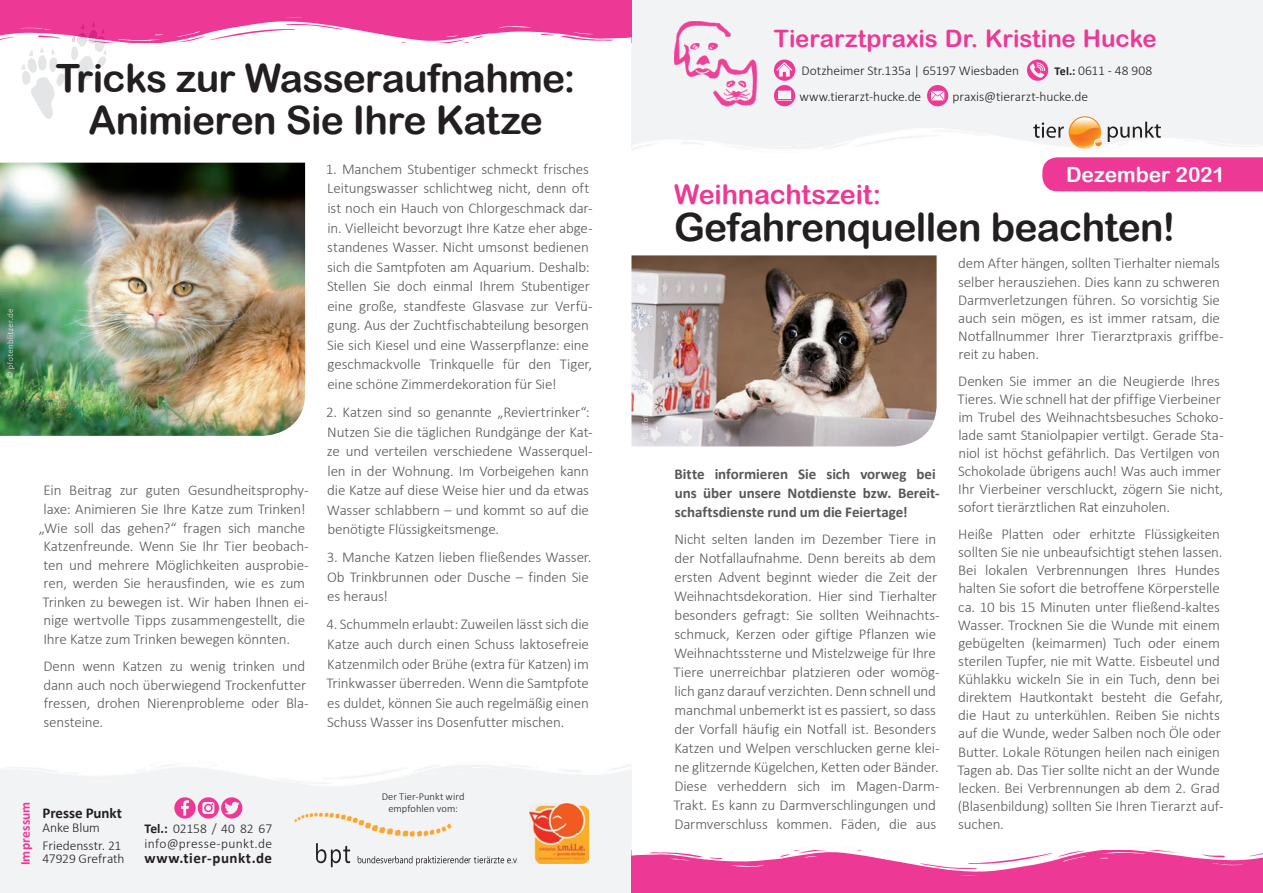
<style>
.page{position:relative;width:1263px;height:893px;background:#fff}
.page>*{position:absolute;margin:0;border:0;box-sizing:border-box;transform-origin:0 0}
.t1{font:39px/42px "Arial Rounded MT Bold";letter-spacing:-.02em;color:#231f20;text-align:center}
.t2{font:27px "Arial Rounded MT Bold";letter-spacing:-.005em;color:#ed3896}
.t3{font:24px "Arial Rounded MT Bold";letter-spacing:-.005em;color:#ed3896}
.t4{font:21px "Arial Rounded MT Bold";letter-spacing:-.005em;color:#fff}
.t5{font:300 15px/18.1px "Calibri";letter-spacing:-.01em;color:#57585a}
.t6{font:700 15px/19px "Calibri";letter-spacing:-.005em;color:#57585a}
.t7{font:700 15px "Calibri";letter-spacing:.025em;color:#231f20}
.t8{font:700 15px "Calibri";letter-spacing:-.005em;color:#231f20}
.t9{font:300 13.5px/17.7px "Calibri";letter-spacing:-.005em;color:#231f20}
.t10{font:300 13.5px/15px "Calibri";letter-spacing:.02em;color:#231f20}
.t11{font:700 13.5px "Calibri";letter-spacing:.015em;color:#ed3896}
.t12{font:300 10.5px/12px "Calibri";letter-spacing:.005em;color:#231f20;text-align:center}
.s1{font-weight:700}
.s2{font-weight:700;font-size:12px}
</style>
<div class="page">
<div style="left:0;top:765px;width:631px;height:128px;background:#f2f3f4"></div>
<img style="left:0;top:763px;width:631px;height:23px">
<svg style="left:174px;top:797px;width:68px;height:22px"></svg>
<div style="left:631px;top:0;width:632px;height:149px;background:#f2f3f4"></div>
<svg style="left:927px;top:85px;width:21px;height:21px"></svg>
<svg style="left:1027px;top:60px;width:21px;height:21px"></svg>
<img style="left:632px;top:128px;width:631px;height:23px">
<img style="left:674px;top:21px;width:83px;height:85px">
<div style="left:631px;top:850px;width:632px;height:43px;background:#ed3896"></div>
<img style="left:631px;top:848px;width:632px;height:28px">
<div style="left:0;top:0;width:631px;height:43px;background:#ed3896"></div>
<img style="left:106px;top:17px;width:525px;height:28px">
<img style="left:529px;top:804px;width:60px;height:59px">
<svg style="left:358px;top:856px;width:160px;height:9px"></svg>
<svg style="left:316px;top:843px;width:34px;height:24px"></svg>
<svg style="left:294px;top:812px;width:158px;height:25px"></svg>
<img style="left:1069px;top:116px;width:32px;height:33px">
<svg style="left:1033px;top:123px;width:31px;height:15px"></svg>
<svg style="left:1070px;top:117px;width:91px;height:29px"></svg>
<svg style="left:774px;top:60px;width:21px;height:46px"></svg>
<img style="left:631px;top:255px;width:305px;height:191px">
<svg style="left:21px;top:47px;width:44px;height:72px"></svg>
<svg style="left:71px;top:22px;width:35px;height:58px"></svg>
<div style="left:1042px;top:157px;width:221px;height:34px;background:#ed3896"></div>
<img style="left:642px;top:369px;width:8px;height:70px">
<img style="left:0;top:163px;width:305px;height:273px">
<img style="left:7px;top:309px;width:8px;height:69px">
<img style="left:11px;top:400px;width:66px;height:8px">
<h1 class="t1" style="left:56px;top:57px;width:521px">Tricks zur Wasseraufnahme:<br>Animieren Sie Ihre Katze</h1>
<p class="t5" style="left:43px;top:481px;width:267px">Ein Beitrag zur guten Gesundheitsprophy-</p>
<p class="t5" style="left:44px;top:500px;width:263px">laxe: Animieren Sie Ihre Katze zum Trinken!</p>
<p class="t5" style="left:39px;top:518px;width:268px">„Wie soll das gehen?“ fragen sich manche</p>
<p class="t5" style="left:43px;top:537px;width:267px">Katzenfreunde. Wenn Sie Ihr Tier beobach-</p>
<p class="t5" style="left:44px;top:555px;width:267px">ten und mehrere Möglichkeiten ausprobie-</p>
<p class="t5" style="left:44px;top:574px;width:263px">ren, werden Sie herausfinden, wie es zum</p>
<p class="t5" style="left:43px;top:593px;width:268px">Trinken zu bewegen ist. Wir haben Ihnen ei-</p>
<p class="t5" style="left:44px;top:611px;width:263px">nige wertvolle Tipps zusammengestellt, die</p>
<p class="t5" style="left:43px;top:630px;width:248px">Ihre Katze zum Trinken bewegen könnten.</p>
<p class="t5" style="left:43px;top:657px;width:267px;line-height:18.6px">Denn wenn Katzen zu wenig trinken und dann auch noch überwiegend Trockenfutter fressen, drohen Nierenprobleme oder Bla&shy;sensteine.</p>
<p class="t5" style="left:326px;top:159px;width:268px;line-height:19.5px">1. Manchem Stubentiger schmeckt frisches Leitungswasser schlichtweg nicht, denn oft ist noch ein Hauch von Chlorgeschmack dar&shy;in. Vielleicht bevorzugt Ihre Katze eher abge&shy;standenes Wasser. Nicht umsonst bedienen sich die Samtpfoten am Aquarium. Deshalb:<br>Stellen Sie doch einmal Ihrem Stubentiger eine große, standfeste Glasvase zur Verfü&shy;gung. Aus der Zuchtfischabteilung besorgen Sie sich Kiesel und eine Wasserpflanze: eine geschmackvolle Trinkquelle für den Tiger, eine schöne Zimmerdekoration für Sie!</p>
<p class="t5" style="left:326px;top:402px;width:268px;line-height:19.5px">2. Katzen sind so genannte „Reviertrinker“:<br>Nutzen Sie die täglichen Rundgänge der Kat&shy;ze und verteilen verschiedene Wasserquel&shy;len in der Wohnung. Im Vorbeigehen kann die Katze auf diese Weise hier und da etwas Wasser schlabbern – und kommt so auf die benötigte Flüssigkeitsmenge.</p>
<p class="t5" style="left:327px;top:547px;width:266px;line-height:19.5px">3. Manche Katzen lieben fließendes Wasser.<br>Ob Trinkbrunnen oder Dusche – finden Sie es heraus!</p>
<p class="t5" style="left:326px;top:615px;width:264px;line-height:19.5px;text-align:justify">4. Schummeln erlaubt: Zuweilen lässt sich die Katze auch durch einen Schuss laktosefreie Katzenmilch oder Brühe (extra für Katzen) im Trinkwasser überreden. Wenn die Samtpfote es duldet, können Sie auch regelmäßig einen Schuss Wasser ins Dosenfutter mischen.</p>
<p class="t11" style="left:16px;top:865px;width:65px;rotate:-90deg">Impressum</p>
<p class="t8" style="left:43px;top:803px;width:81px">Presse Punkt</p>
<p class="t9" style="left:43px;top:818px;width:80px">Anke Blum<br>Friedensstr. 21</p>
<p class="t9" style="left:43px;top:850px;width:84px">47929 Grefrath</p>
<p class="t10" style="left:145px;top:821px;width:129px"><span class="s1">Tel.:</span> 02158 / 40 82 67 info@presse-punkt.de</p>
<p class="t7" style="left:145px;top:848px;width:129px">www.tier-punkt.de</p>
<p class="t12" style="left:382px;top:791px;width:84px">Der Tier-Punkt wird empfohlen vom:</p>
<h3 class="t3" style="left:774px;top:25px;width:384px">Tierarztpraxis Dr. Kristine Hucke</h3>
<p class="t9" style="left:952px;top:87px;width:137px">praxis@tierarzt-hucke.de</p>
<p class="t9" style="left:801px;top:62px;width:219px">Dotzheimer Str.135a | 65197 Wiesbaden</p>
<p class="t9" style="left:1054px;top:62px;width:99px"><span class="s2">Tel.:</span> 0611 - 48 908</p>
<p class="t9" style="left:799px;top:87px;width:123px">www.tierarzt-hucke.de</p>
<h2 class="t2" style="left:674px;top:178px;width:209px">Weihnachtszeit:</h2>
<h3 class="t4" style="left:1066px;top:162px;width:160px">Dezember 2021</h3>
<h1 class="t1" style="left:674px;top:206px;width:503px">Gefahrenquellen beachten!</h1>
<p class="t6" style="left:675px;top:464px;width:267px">Bitte informieren Sie sich vorweg bei uns über unsere Notdienste bzw. Bereit&shy;schaftsdienste rund um die Feiertage!</p>
<p class="t5" style="left:673px;top:530px;width:268px;line-height:18.9px">Nicht selten landen im Dezember Tiere in der Notfallaufnahme. Denn bereits ab dem ersten Advent beginnt wieder die Zeit der Weihnachtsdekoration. Hier sind Tierhalter besonders gefragt: Sie sollten Weihnachts&shy;schmuck, Kerzen oder giftige Pflanzen wie Weihnachtssterne und Mistelzweige für Ihre Tiere unerreichbar platzieren oder womög&shy;lich ganz darauf verzichten. Denn schnell und manchmal unbemerkt ist es passiert, so dass der Vorfall häufig ein Notfall ist. Besonders Katzen und Welpen verschlucken gerne klei&shy;ne glitzernde Kügelchen, Ketten oder Bänder.<br>Diese verheddern sich im Magen-Darm-Trakt. Es kann zu Darmverschlingungen und Darmverschluss kommen. Fäden, die aus</p>
<p class="t5" style="left:958px;top:254px;width:267px">dem After hängen, sollten Tierhalter niemals selber herausziehen. Dies kann zu schweren Darmverletzungen führen. So vorsichtig Sie auch sein mögen, es ist immer ratsam, die Notfallnummer Ihrer Tierarztpraxis griffbe&shy;reit zu haben.</p>
<p class="t5" style="left:957px;top:371px;width:268px">Denken Sie immer an die Neugierde Ihres Tieres. Wie schnell hat der pfiffige Vierbeiner im Trubel des Weihnachtsbesuches Schoko&shy;lade samt Staniolpapier vertilgt. Gerade Sta&shy;niol ist höchst gefährlich. Das Vertilgen von Schokolade übrigens auch! Was auch immer Ihr Vierbeiner verschluckt, zögern Sie nicht, sofort tierärztlichen Rat einzuholen.</p>
<p class="t5" style="left:957px;top:525px;width:268px">Heiße Platten oder erhitzte Flüssigkeiten sollten Sie nie unbeaufsichtigt stehen lassen.<br>Bei lokalen Verbrennungen Ihres Hundes halten Sie sofort die betroffene Körperstelle ca. 10 bis 15 Minuten unter fließend-kaltes Wasser. Trocknen Sie die Wunde mit einem gebügelten (keimarmen) Tuch oder einem sterilen Tupfer, nie mit Watte. Eisbeutel und Kühlakku wickeln Sie in ein Tuch, denn bei direktem Hautkontakt besteht die Gefahr, die Haut zu unterkühlen. Reiben Sie nichts auf die Wunde, weder Salben noch Öle oder Butter. Lokale Rötungen heilen nach einigen Tagen ab. Das Tier sollte nicht an der Wunde lecken. Bei Verbrennungen ab dem 2. Grad (Blasenbildung) sollten Sie Ihren Tierarzt auf&shy;suchen.</p>
</div>
